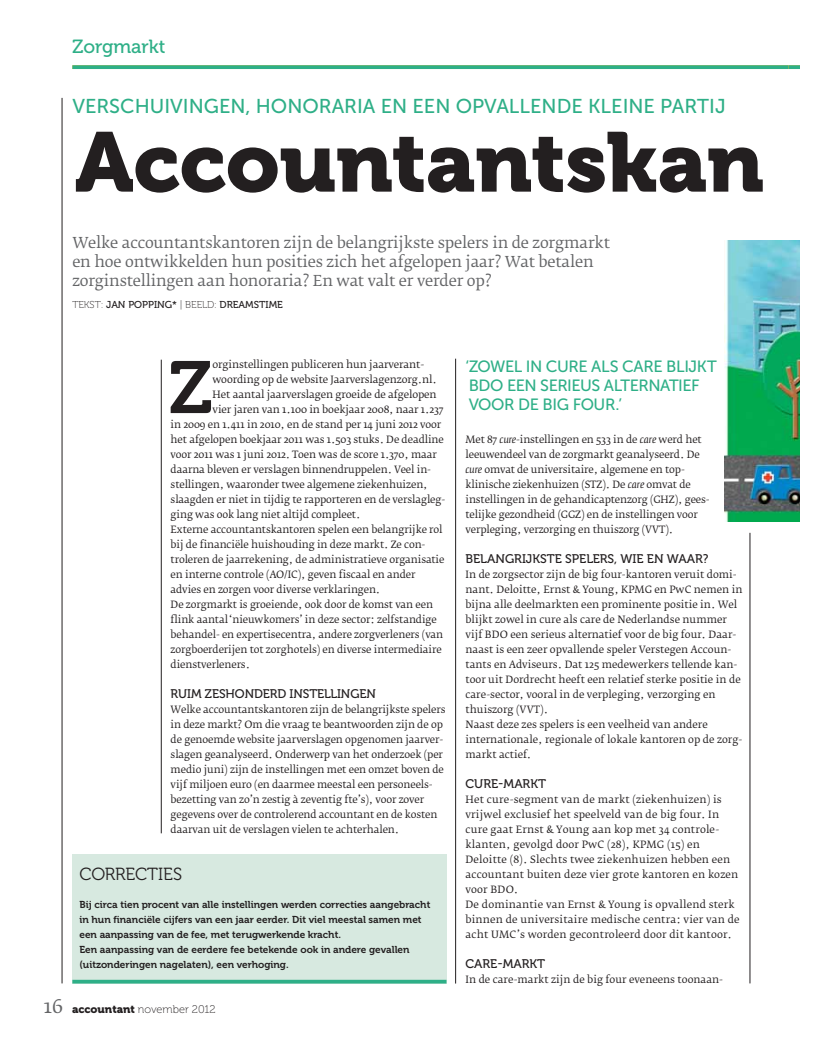
<style>
.page{position:relative;width:815px;height:1063px;background:#fff}
.page>*{position:absolute;margin:0;border:0;box-sizing:border-box;transform-origin:0 0}
.t1{font:83.75px "Museo 900";letter-spacing:-.005em;color:#231f20}
.t2{font:73.38px "Museo 700";color:#231f20}
.t3{font:20px "Museo Sans 500";color:#2eaf87}
.t4{font:19px "Museo 500";color:#2eaf87}
.t5{font:17.5px "Museo 300";letter-spacing:-.015em;color:#231f20}
.t6{font:16.25px/18.8px "Museo Sans 500";letter-spacing:-.03em;color:#2eaf87}
.t7{font:15px/18.8px "Fedra Serif B Std";letter-spacing:-.01em;color:#636466}
.t8{font:12.5px "Museo 500";color:#231f20}
.t9{font:11px "Museo 100";color:#231f20}
.t10{font:10px/15px "Fedra Serif B Std";letter-spacing:-.01em;color:#231f20}
.t11{font:10px/15px "Fedra Serif B Std";letter-spacing:.015em;color:#231f20}
.t12{font:10px/15px "Museo 700";color:#231f20}
.t13{font:10px "Museo 500";color:#231f20}
.s1{font-family:"Museo 100"}
.s2{font-family:"Fedra Serif B Std";font-size:18.75px;color:#636466}
.s3{font-family:"Museo 900"}
.s4{font-style:italic}
</style>
<div class="page">
<hr style="left:749px;top:533px;width:1px;height:450px;background:#231f20">
<hr style="left:62px;top:98px;width:1px;height:885px;background:#231f20">
<svg style="left:72px;top:65px;width:712px;height:4px;background:#3bb083"></svg>
<hr style="left:455px;top:358px;width:1px;height:625px;background:#231f20">
<hr style="left:161px;top:359px;width:1px;height:474px;background:#231f20">
<svg style="left:784px;top:65px;width:15px;height:4px"></svg>
<img style="left:724px;top:240px;width:75px;height:281px">
<div style="left:72px;top:854px;width:374px;height:129px;background:#d7e9e0"></div>
<svg style="left:72px;top:979px;width:374px;height:4px"></svg>
<h3 class="t4" style="left:72px;top:39px;width:95px">Zorgmarkt</h3>
<h3 class="t3" style="left:72px;top:99px;width:654px">VERSCHUIVINGEN, HONORARIA EN EEN OPVALLENDE KLEINE PARTIJ</h3>
<h1 class="t1" style="left:75px;top:133px;width:690px">Accountantskan</h1>
<h3 class="t7" style="left:72px;top:234px;width:539px">Welke accountantskantoren zijn de belangrijkste spelers in de zorgmarkt en hoe ontwikkelden hun posities zich het afgelopen jaar? Wat betalen zorginstellingen aan honoraria? En wat valt er verder op?</h3>
<p class="t13" style="left:72px;top:300px;width:212px"><span class="s1">TEKST:</span> JAN POPPING* <span class="s1">| BEELD:</span> DREAMSTIME</p>
<h2 class="t2" style="left:169px;top:360px;width:45px">Z</h2>
<p class="t10" style="left:212px;top:357px;width:213px">orginstellingen publiceren hun jaarverant-</p>
<p class="t10" style="left:212px;top:372px;width:226px">woording op de website Jaarverslagenzorg.nl.</p>
<p class="t10" style="left:212px;top:387px;width:225px">Het aantal jaarverslagen groeide de afgelopen</p>
<p class="t10" style="left:212px;top:402px;width:232px">vier jaren van 1.100 in boekjaar 2008, naar 1.237</p>
<p class="t10" style="left:171px;top:417px;width:272px">in 2009 en 1.411 in 2010, en de stand per 14 juni 2012 voor</p>
<p class="t10" style="left:171px;top:432px;width:274px">het afgelopen boekjaar 2011 was 1.503 stuks. De deadline</p>
<p class="t10" style="left:171px;top:447px;width:268px">voor 2011 was 1 juni 2012. Toen was de score 1.370, maar</p>
<p class="t10" style="left:171px;top:462px;width:262px">daarna bleven er verslagen binnendruppelen. Veel in-</p>
<p class="t10" style="left:171px;top:477px;width:258px">stellingen, waaronder twee algemene ziekenhuizen,</p>
<p class="t10" style="left:171px;top:492px;width:276px">slaagden er niet in tijdig te rapporteren en de verslagleg-</p>
<p class="t10" style="left:171px;top:507px;width:191px">ging was ook lang niet altijd compleet.</p>
<p class="t10" style="left:171px;top:522px;width:273px">Externe accountantskantoren spelen een belangrijke rol</p>
<p class="t10" style="left:171px;top:537px;width:256px">bij de financiële huishouding in deze markt. Ze con-</p>
<p class="t10" style="left:171px;top:552px;width:275px">troleren de jaarrekening, de administratieve organisatie</p>
<p class="t10" style="left:171px;top:567px;width:246px">en interne controle (AO/IC), geven fiscaal en ander</p>
<p class="t10" style="left:171px;top:582px;width:211px">advies en zorgen voor diverse verklaringen.</p>
<p class="t10" style="left:171px;top:597px;width:264px">De zorgmarkt is groeiende, ook door de komst van een</p>
<p class="t10" style="left:171px;top:612px;width:267px">flink aantal ‘nieuwkomers’ in deze sector: zelfstandige</p>
<p class="t10" style="left:171px;top:627px;width:274px">behandel- en expertisecentra, andere zorgverleners (van</p>
<p class="t10" style="left:171px;top:642px;width:272px">zorgboerderijen tot zorghotels) en diverse intermediaire</p>
<p class="t10" style="left:171px;top:657px;width:81px">dienstverleners.</p>
<p class="t8" style="left:171px;top:689px;width:206px">RUIM ZESHONDERD INSTELLINGEN</p>
<p class="t10" style="left:171px;top:702px;width:276px">Welke accountantskantoren zijn de belangrijkste spelers in deze markt? Om die vraag te beantwoorden zijn de op de genoemde website jaarverslagen opgenomen jaarver&shy;slagen geanalyseerd. Onderwerp van het onderzoek (per medio juni) zijn de instellingen met een omzet boven de vijf miljoen euro (en daarmee meestal een personeels&shy;bezetting van zo’n zestig à zeventig fte’s), voor zover gegevens over de controlerend accountant en de kosten daarvan uit de verslagen vielen te achterhalen.</p>
<h3 class="t5" style="left:79px;top:867px;width:104px">CORRECTIES</h3>
<p class="t12" style="left:79px;top:898px;width:352px">Bij circa tien procent van alle instellingen werden correcties aangebracht in hun financiële cijfers van een jaar eerder. Dit viel meestal samen met een aanpassing van de fee, met terugwerkende kracht.<br>Een aanpassing van de eerdere fee betekende ook in andere gevallen (uitzonderingen nagelaten), een verhoging.</p>
<p class="t9" style="left:44px;top:1005px;width:173px"><span class="s2">16</span> <span class="s3">accountant</span> november 2012</p>
<h3 class="t6" style="left:465px;top:359px;width:253px">‘ ZOWEL IN CURE ALS CARE BLIJKT<br>BDO EEN SERIEUS ALTERNATIEF<br>VOOR DE BIG FOUR.’</h3>
<p class="t10" style="left:465px;top:432px;width:245px">Met 87 <span class="s4">cure</span>-instellingen en 533 in de <span class="s4">care</span> werd het leeuwendeel van de zorgmarkt geanalyseerd. De <span class="s4">cure</span> omvat de universitaire, algemene en top&shy;klinische ziekenhuizen (STZ). De <span class="s4">care</span> omvat de instellingen in de gehandicaptenzorg (GHZ), gees&shy;telijke gezondheid (GGZ) en de instellingen voor verpleging, verzorging en thuiszorg (VVT).</p>
<p class="t8" style="left:465px;top:554px;width:244px">BELANGRIJKSTE SPELERS, WIE EN WAAR?</p>
<p class="t10" style="left:465px;top:567px;width:278px">In de zorgsector zijn de big four-kantoren veruit domi&shy;nant. Deloitte, Ernst &amp; Young, KPMG en PwC nemen in bijna alle deelmarkten een prominente positie in. Wel blijkt zowel in cure als care de Nederlandse nummer vijf BDO een serieus alternatief voor de big four. Daar&shy;naast is een zeer opvallende speler Verstegen Accoun&shy;tants en Adviseurs. Dat 125 medewerkers tellende kan&shy;toor uit Dordrecht heeft een relatief sterke positie in de care-sector, vooral in de verpleging, verzorging en thuiszorg (VVT).<br>Naast deze zes spelers is een veelheid van andere internationale, regionale of lokale kantoren op de zorg&shy;markt actief.</p>
<p class="t8" style="left:465px;top:779px;width:82px">CURE-MARKT</p>
<p class="t11" style="left:465px;top:792px;width:276px">Het cure-segment van de markt (ziekenhuizen) is vrijwel exclusief het speelveld van de big four. In cure gaat Ernst &amp; Young aan kop met 34 controle&shy;klanten, gevolgd door PwC (28), KPMG (15) en Deloitte (8). Slechts twee ziekenhuizen hebben een accountant buiten deze vier grote kantoren en kozen voor BDO.<br>De dominantie van Ernst &amp; Young is opvallend sterk binnen de universitaire medische centra: vier van de acht UMC’s worden gecontroleerd door dit kantoor.</p>
<p class="t8" style="left:465px;top:959px;width:81px">CARE-MARKT</p>
<p class="t10" style="left:465px;top:972px;width:259px">In de care-markt zijn de big four eveneens toonaan-</p>
</div>
